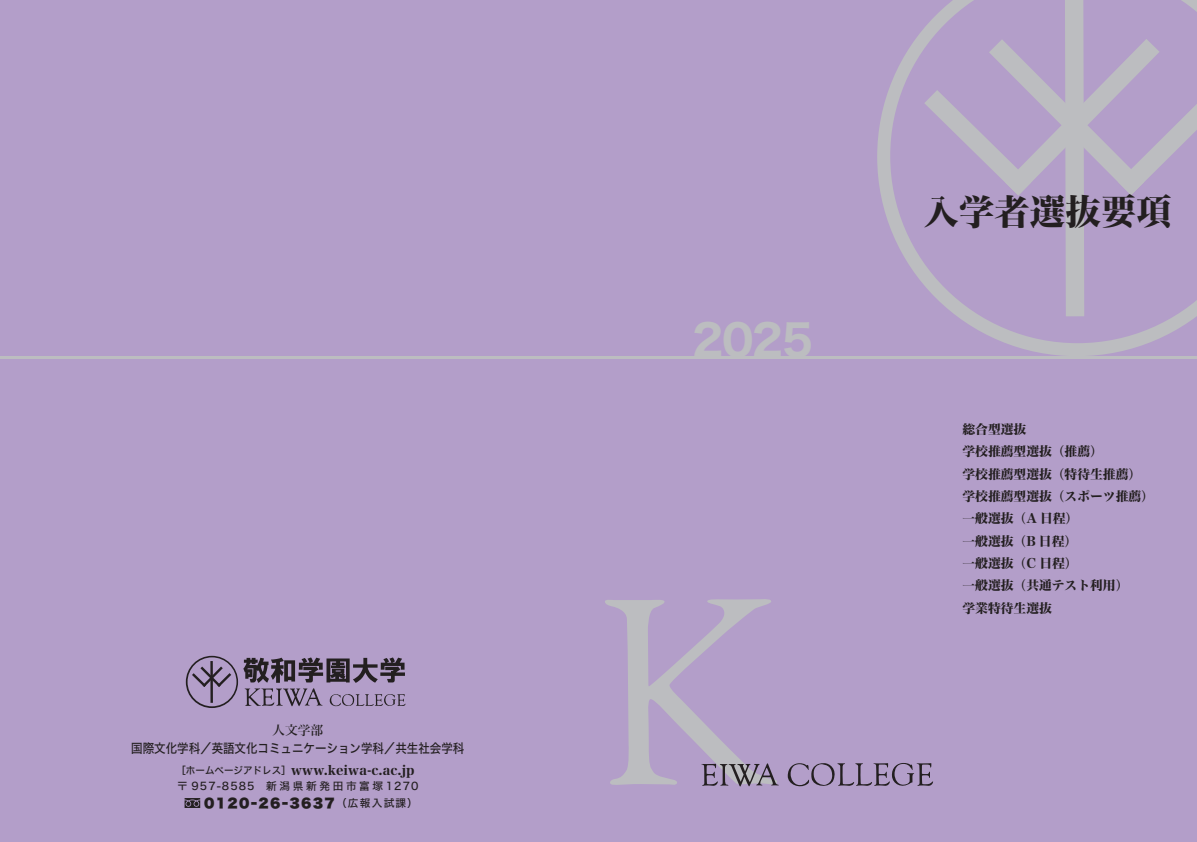
<style>
.page{position:relative;width:1197px;height:842px;background:#fff}
.page>*{position:absolute;margin:0;border:0;box-sizing:border-box;transform-origin:0 0}
.t1{font:42.5px "Hira Kaku Std W7";color:#bcbdc0}
.t2{font:35.4px "Hira Min Std W8";color:#231f20}
.t3{font:12.8px/22.3px "Hira Min Std W8";color:#231f20}
.t4{font:12.8px "Hira Kaku Std W5";color:#231f20;scale:.9 1}
.t5{font:12.8px "Hira Kaku Std W9";letter-spacing:.1em;color:#231f20}
.t6{font:12.8px "Hiragino Min W5 90 msp RKSJ H";color:#231f20}
.t7{font:10.6px "Hira Kaku Std W5";letter-spacing:.175em;color:#231f20}
.s1{font-family:"Hira Kaku Std W5";font-size:9.9px}
.s2{font-family:"Hira Kaku Std W5";font-size:10.6px}
</style>
<div class="page">
<div style="left:0;top:0;width:1196px;height:842px;background:#b39ec9"></div>
<svg style="left:605px;top:599px;width:173px;height:188px"></svg>
<svg style="left:787px;top:763px;width:146px;height:24px"></svg>
<svg style="left:877px;top:29px;width:319px;height:327px"></svg>
<hr style="left:0;top:356px;width:1196px;height:3px;background:#bcbdc0">
<svg style="left:184px;top:798px;width:16px;height:10px"></svg>
<svg style="left:186px;top:656px;width:220px;height:52px"></svg>
<svg style="left:924px;top:0;width:273px;height:316px"></svg>
<p class="t6" style="left:272px;top:724px;width:53px">人文学部</p>
<p class="t4" style="left:131px;top:738px;width:371px">国際文化学科／英語文化コミュニケーション学科／共生社会学科</p>
<p class="t3" style="left:176px;top:760px;width:240px"><span class="s1">［ホームページアドレス］</span>www.keiwa-c.ac.jp</p>
<p class="t7" style="left:177px;top:778px;width:243px">〒 957-8585　新潟県新発田市富塚 1270</p>
<p class="t5" style="left:204px;top:796px;width:215px">0120-26-3637<span class="s2">（広報入試課）</span></p>
<h1 class="t1" style="left:692px;top:307px;width:122px">2025</h1>
<h2 class="t2" style="left:923px;top:186px;width:250px">入学者選抜要項</h2>
<p class="t3" style="left:962px;top:419px;width:193px">総合型選抜<br>学校推薦型選抜（推薦）<br>学校推薦型選抜（特待生推薦）学校推薦型選抜（スポーツ推薦）一般選抜（A 日程）<br>一般選抜（B 日程）<br>一般選抜（C 日程）<br>一般選抜（共通テスト利用）<br>学業特待生選抜</p>
</div>
